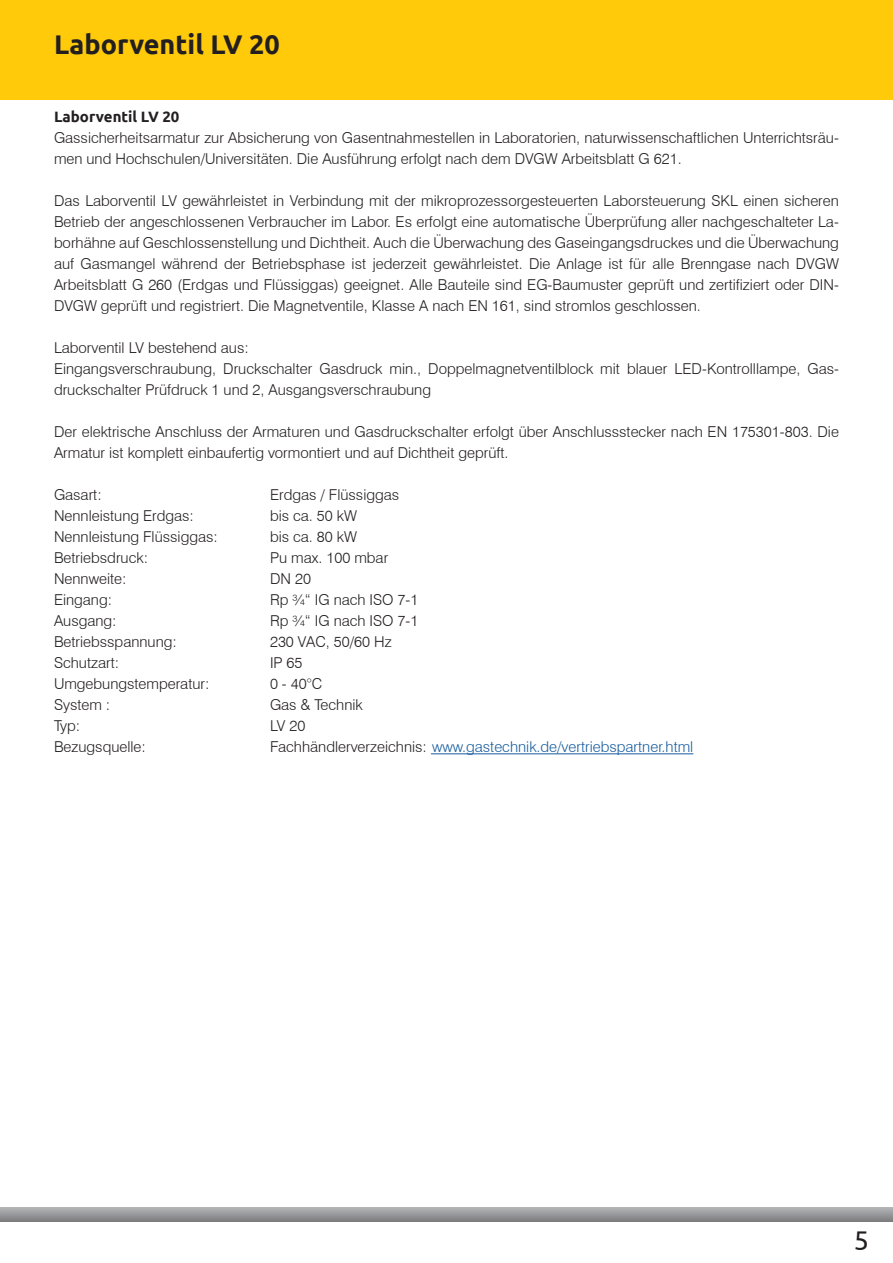
<style>
.page{position:relative;width:893px;height:1263px;background:#fff}
.page>*{position:absolute;margin:0;border:0;box-sizing:border-box;transform-origin:0 0}
.t1{font:700 27px "Ubuntu";color:#231f20}
.t2{font:27px "Ubuntu";color:#231f20}
.t3{font:300 15px/21px "Swiss 721 BT";color:#231f20}
.t4{font:300 15px "Swiss 721 BT";color:#175d9e}
.t5{font:700 15px "Ubuntu";color:#231f20}
.s1{color:#231f20}
</style>
<div class="page">
<div style="left:0;top:0;width:893px;height:100px;background:#feca0a"></div>
<svg style="left:0;top:1208px;width:893px;height:14px"></svg>
<hr style="left:431px;top:753px;width:262px;height:1px;background:#175d9e">
<h1 class="t1" style="left:54px;top:28px;width:227px">Laborventil LV 20</h1>
<p class="t5" style="left:54px;top:108px;width:127px">Laborventil LV 20</p>
<p class="t3" style="left:54px;top:127px;width:786px">Gassicherheitsarmatur zur Absicherung von Gasentnahmestellen in Laboratorien, naturwissenschaftlichen Unterrichtsräu&shy;men und Hochschulen/Universitäten. Die Ausführung erfolgt nach dem DVGW Arbeitsblatt G 621.</p>
<p class="t3" style="left:54px;top:190px;width:786px;text-align:justify">Das Laborventil LV gewährleistet in Verbindung mit der mikroprozessorgesteuerten Laborsteuerung SKL einen sicheren Betrieb der angeschlossenen Verbraucher im Labor. Es erfolgt eine automatische Überprüfung aller nachgeschalteter La&shy;borhähne auf Geschlossenstellung und Dichtheit. Auch die Überwachung des Gaseingangsdruckes und die Überwachung auf Gasmangel während der Betriebsphase ist jederzeit gewährleistet. Die Anlage ist für alle Brenngase nach DVGW Arbeitsblatt G 260 (Erdgas und Flüssiggas) geeignet. Alle Bauteile sind EG-Baumuster geprüft und zertifiziert oder DIN-DVGW geprüft und registriert. Die Magnetventile, Klasse A nach EN 161, sind stromlos geschlossen.</p>
<p class="t3" style="left:54px;top:337px;width:786px">Laborventil LV bestehend aus:<br>Eingangsverschraubung, Druckschalter Gasdruck min., Doppelmagnetventilblock mit blauer LED-Kontrolllampe, Gas&shy;druckschalter Prüfdruck 1 und 2, Ausgangsverschraubung</p>
<p class="t3" style="left:54px;top:421px;width:786px">Der elektrische Anschluss der Armaturen und Gasdruckschalter erfolgt über Anschlussstecker nach EN 175301-803. Die<br>Armatur ist komplett einbaufertig vormontiert und auf Dichtheit geprüft.</p>
<p class="t3" style="left:54px;top:484px;width:49px">Gasart:</p>
<p class="t3" style="left:270px;top:484px;width:131px">Erdgas / Flüssiggas</p>
<p class="t3" style="left:54px;top:505px;width:141px">Nennleistung Erdgas:</p>
<p class="t3" style="left:270px;top:505px;width:88px">bis ca. 50 kW</p>
<p class="t3" style="left:54px;top:526px;width:165px">Nennleistung Flüssiggas:</p>
<p class="t3" style="left:270px;top:526px;width:88px">bis ca. 80 kW</p>
<p class="t3" style="left:54px;top:547px;width:96px">Betriebsdruck:</p>
<p class="t3" style="left:270px;top:547px;width:120px">Pu max. 100 mbar</p>
<p class="t3" style="left:54px;top:568px;width:74px">Nennweite:</p>
<p class="t3" style="left:270px;top:568px;width:42px">DN 20</p>
<p class="t3" style="left:54px;top:589px;width:60px">Eingang:</p>
<p class="t3" style="left:270px;top:589px;width:150px">Rp ¾“ IG nach ISO 7-1</p>
<p class="t3" style="left:54px;top:610px;width:64px">Ausgang:</p>
<p class="t3" style="left:270px;top:610px;width:150px">Rp ¾“ IG nach ISO 7-1</p>
<p class="t3" style="left:54px;top:631px;width:124px">Betriebsspannung:</p>
<p class="t3" style="left:270px;top:631px;width:123px">230 VAC, 50/60 Hz</p>
<p class="t3" style="left:54px;top:652px;width:67px">Schutzart:</p>
<p class="t3" style="left:270px;top:652px;width:34px">IP 65</p>
<p class="t3" style="left:54px;top:673px;width:157px">Umgebungstemperatur:</p>
<p class="t3" style="left:270px;top:673px;width:54px">0 - 40°C</p>
<p class="t3" style="left:54px;top:694px;width:58px">System :</p>
<p class="t3" style="left:270px;top:694px;width:94px">Gas &amp; Technik</p>
<p class="t3" style="left:54px;top:715px;width:28px">Typ:</p>
<p class="t3" style="left:270px;top:715px;width:37px">LV 20</p>
<p class="t3" style="left:54px;top:736px;width:93px">Bezugsquelle:</p>
<p class="t4" style="left:270px;top:738px;width:425px"><span class="s1">Fachhändlerverzeichnis:</span> www.gastechnik.de/vertriebspartner.html</p>
<h1 class="t2" style="left:854px;top:1224px;width:17px">5</h1>
</div>
